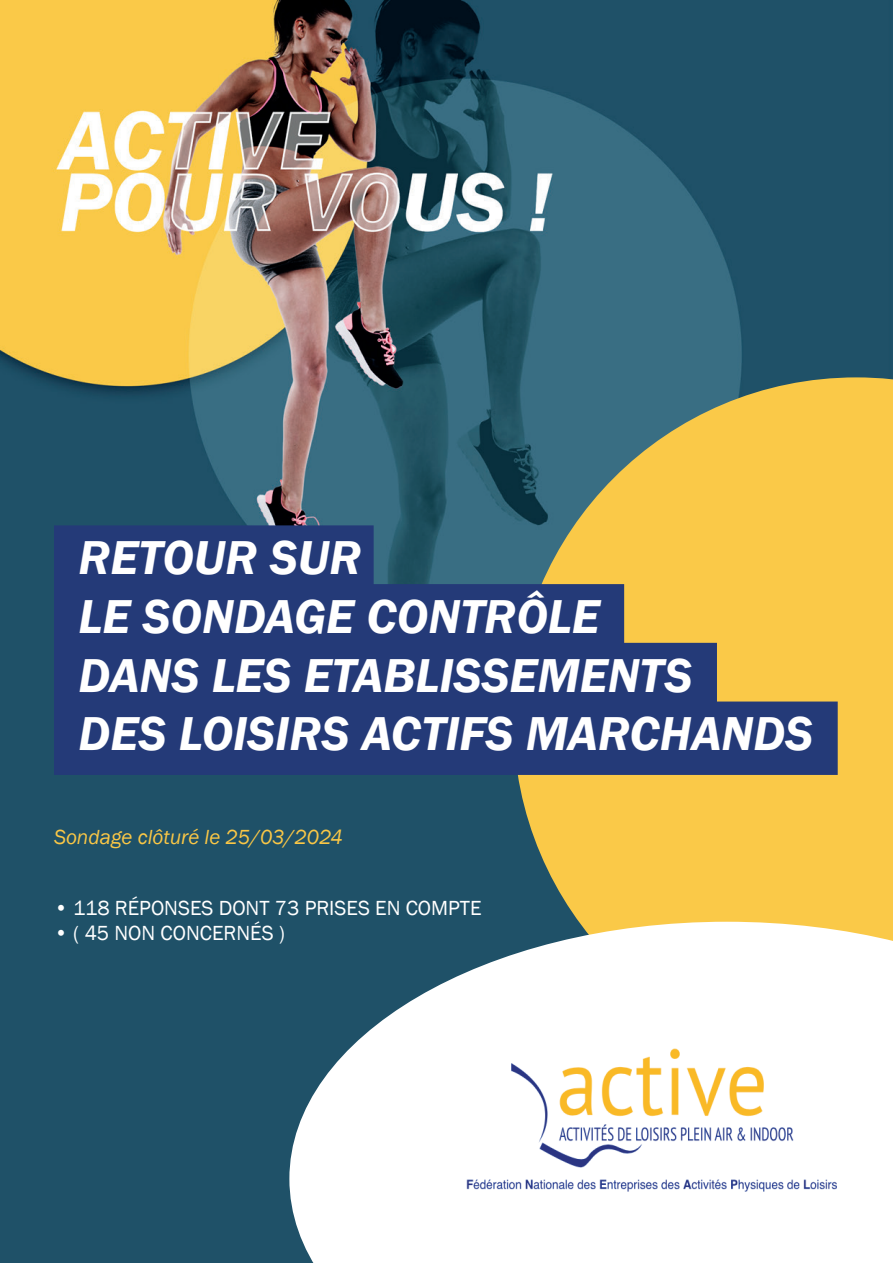
<style>
.page{position:relative;width:893px;height:1263px;background:#fff}
.page>*{position:absolute;margin:0;border:0;box-sizing:border-box;transform-origin:0 0}
.Style_de_paragraphe_1{font:italic 600 48.9px/58.7px "Franklin Gothic";color:#fff}
.t1{font:21px "Franklin Gothic";color:#fff}
.t2{font:italic 21px "Franklin Gothic";color:#fac746}
</style>
<div class="page">
<img style="left:0;top:0;width:893px;height:1263px">
<svg style="left:513px;top:377px;width:380px;height:545px;fill:#fac948"></svg>
<svg style="left:289px;top:922px;width:604px;height:341px"></svg>
<div style="left:54px;top:525px;width:320px;height:74px;background:#243a78"></div>
<div style="left:54px;top:584px;width:570px;height:73px;background:#243a78"></div>
<div style="left:54px;top:643px;width:663px;height:73px;background:#243a78"></div>
<div style="left:54px;top:701px;width:784px;height:74px;background:#243a78"></div>
<img style="left:401px;top:1040px;width:492px;height:169px">
<p class="Style_de_paragraphe_1" style="left:78px;top:528px;width:523px">RETOUR SUR<br>LE SONDAGE CONTRÔLE</p>
<p class="Style_de_paragraphe_1" style="left:78px;top:646px;width:736px">DANS LES ETABLISSEMENTS<br>DES LOISIRS ACTIFS MARCHANDS</p>
<p class="t2" style="left:54px;top:824px;width:290px">Sondage clôturé le 25/03/2024</p>
<p class="t1" style="left:54px;top:895px;width:429px">• 118 RÉPONSES DONT 73 PRISES EN COMPTE</p>
<p class="t1" style="left:54px;top:920px;width:233px">• ( 45 NON CONCERNÉS )</p>
</div>
